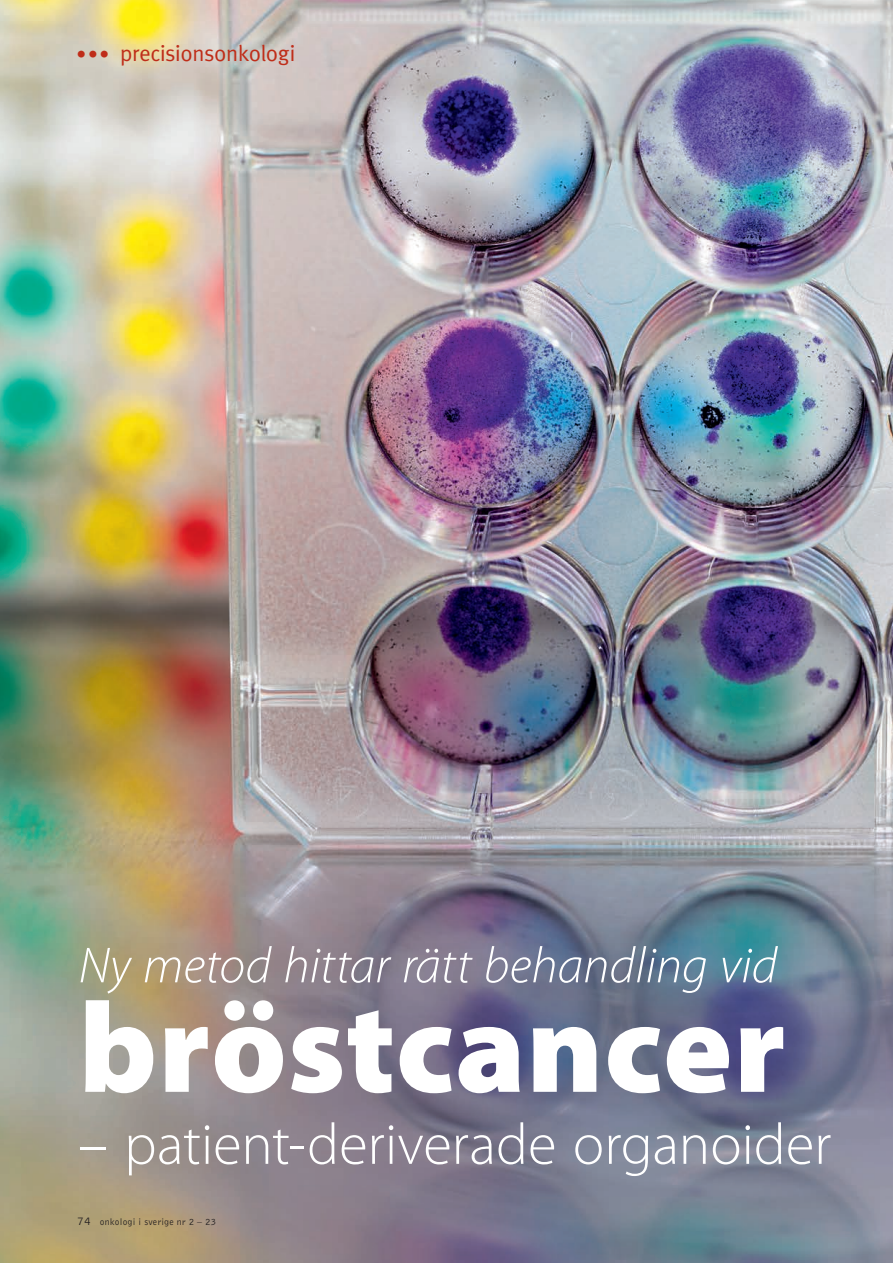
<style>
.page{position:relative;width:893px;height:1263px;background:#fff}
.page>*{position:absolute;margin:0;border:0;box-sizing:border-box;transform-origin:0 0}
.Rubrik_Myriad{font:900 129px "Myriad Pro";letter-spacing:.005em;color:#fff}
.Rubrik_Myriad-2{font:300 58.5px "Myriad Pro";color:#fff}
.Rubrik_Myriad-3{font:italic 300 51px "Myriad Pro";color:#fff}
.produktnamn{font:22.5px "Meta";letter-spacing:-.015em;color:#bf2d19}
.t1{font:9.75px "Bell Gothic BT";letter-spacing:.02em;color:#231f20}
.s1{font-size:19.5px}
.s2{font-size:12px}
</style>
<div class="page">
<img style="left:0;top:0;width:893px;height:1263px">
<p class="produktnamn" style="left:77px;top:40px;width:220px"><span class="s1">•••</span> precisionsonkologi</p>
<p class="Rubrik_Myriad-3" style="left:79px;top:935px;width:700px">Ny metod hittar rätt behandling vid</p>
<p class="Rubrik_Myriad" style="left:79px;top:962px;width:709px">bröstcancer</p>
<p class="Rubrik_Myriad-2" style="left:79px;top:1109px;width:754px">– patient-deriverade organoider</p>
<p class="t1" style="left:77px;top:1216px;width:141px"><span class="s2">74</span> onkologi i sverige nr 2 – 23</p>
<p class="t1" style="left:78px;top:1217px;width:141px"><span class="s2">74</span> onkologi i sverige nr 2 – 23</p>
</div>
